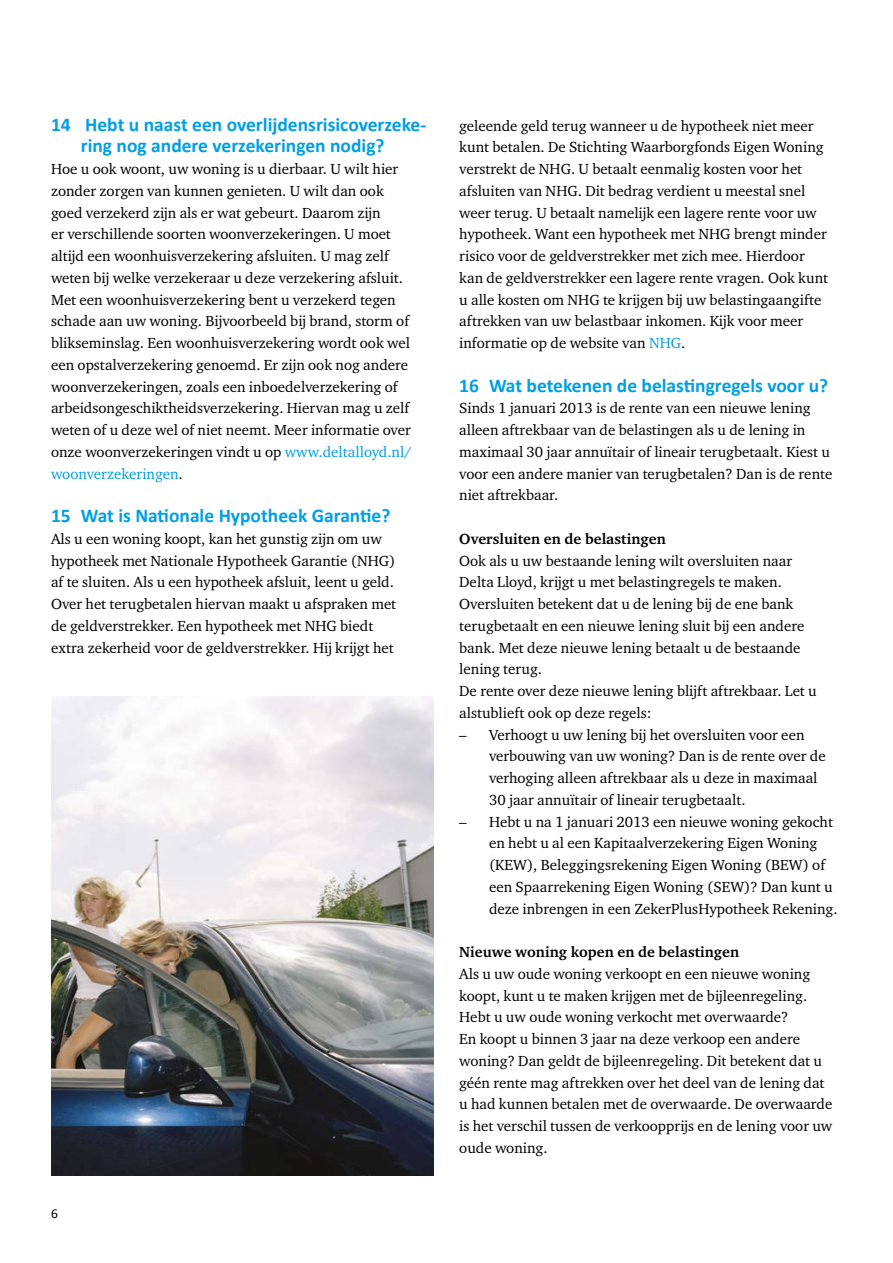
<style>
.page{position:relative;width:893px;height:1263px;background:#fff}
.page>*{position:absolute;margin:0;border:0;box-sizing:border-box;transform-origin:0 0}
.t1{font:700 19.5px/21.8px "Calibri";color:#009fe3}
.t2{font:15px/21.8px "Charter ITC Std";color:#000}
.t3{font:700 15px "Charter ITC Std";letter-spacing:.005em;color:#000}
.t4{font:13.5px "Calibri";color:#000}
.s1{color:#009fe3}
</style>
<div class="page">
<img style="left:51px;top:696px;width:383px;height:480px">
<h1 class="t1" style="left:81px;top:112px;width:347px;text-indent:-30px">14 Hebt u naast een overlijdensrisicoverzeke&shy;ring nog andere verzekeringen nodig?</h1>
<p class="t2" style="left:51px;top:158px;width:362px">Hoe u ook woont, uw woning is u dierbaar. U wilt hier zonder zorgen van kunnen genieten. U wilt dan ook goed verzekerd zijn als er wat gebeurt. Daarom zijn<br>er verschillende soorten woonverzekeringen. U moet altijd een woonhuisverzekering afsluiten. U mag zelf weten bij welke verzekeraar u deze verzekering afsluit.<br>Met een woonhuisverzekering bent u verzekerd tegen schade aan uw woning. Bijvoorbeeld bij brand, storm of blikseminslag. Een woonhuisverzekering wordt ook wel een opstalverzekering genoemd. Er zijn ook nog andere woonverzekeringen, zoals een inboedelverzekering of arbeidsongeschiktheidsverzekering. Hiervan mag u zelf weten of u deze wel of niet neemt. Meer informatie over onze woonverzekeringen vindt u op <span class="s1">www.deltalloyd.nl/ woonverzekeringen</span>.</p>
<h1 class="t1" style="left:51px;top:504px;width:341px">15 Wat is Nationale Hypotheek Garantie?</h1>
<p class="t2" style="left:51px;top:528px;width:347px">Als u een woning koopt, kan het gunstig zijn om uw hypotheek met Nationale Hypotheek Garantie (NHG) af te sluiten. Als u een hypotheek afsluit, leent u geld.<br>Over het terugbetalen hiervan maakt u afspraken met de geldverstrekker. Een hypotheek met NHG biedt extra zekerheid voor de geldverstrekker. Hij krijgt het</p>
<p class="t4" style="left:51px;top:1205px;width:8px">6</p>
<p class="t2" style="left:459px;top:114px;width:370px">geleende geld terug wanneer u de hypotheek niet meer kunt betalen. De Stichting Waarborgfonds Eigen Woning verstrekt de NHG. U betaalt eenmalig kosten voor het afsluiten van NHG. Dit bedrag verdient u meestal snel weer terug. U betaalt namelijk een lagere rente voor uw hypotheek. Want een hypotheek met NHG brengt minder risico voor de geldverstrekker met zich mee. Hierdoor kan de geldverstrekker een lagere rente vragen. Ook kunt u alle kosten om NHG te krijgen bij uw belastingaangifte aftrekken van uw belastbaar inkomen. Kijk voor meer informatie op de website van <span class="s1">NHG</span>.</p>
<h1 class="t1" style="left:459px;top:373px;width:370px">16 Wat betekenen de belastingregels voor u?</h1>
<p class="t2" style="left:459px;top:397px;width:375px">Sinds 1 januari 2013 is de rente van een nieuwe lening alleen aftrekbaar van de belastingen als u de lening in maximaal 30 jaar annuïtair of lineair terugbetaalt. Kiest u voor een andere manier van terugbetalen? Dan is de rente niet aftrekbaar.</p>
<p class="t3" style="left:459px;top:529px;width:208px">Oversluiten en de belastingen</p>
<p class="t2" style="left:459px;top:549px;width:359px">Ook als u uw bestaande lening wilt oversluiten naar Delta Lloyd, krijgt u met belastingregels te maken.<br>Oversluiten betekent dat u de lening bij de ene bank terugbetaalt en een nieuwe lening sluit bij een andere bank. Met deze nieuwe lening betaalt u de bestaande lening terug.<br>De rente over deze nieuwe lening blijft aftrekbaar. Let u alstublieft ook op deze regels:</p>
<p class="t2" style="left:489px;top:723px;width:338px;text-indent:-30px">– Verhoogt u uw lening bij het oversluiten voor een verbouwing van uw woning? Dan is de rente over de verhoging alleen aftrekbaar als u deze in maximaal 30 jaar annuïtair of lineair terugbetaalt.</p>
<p class="t2" style="left:489px;top:810px;width:350px;text-indent:-30px">– Hebt u na 1 januari 2013 een nieuwe woning gekocht en hebt u al een Kapitaalverzekering Eigen Woning (KEW), Beleggingsrekening Eigen Woning (BEW) of een Spaarrekening Eigen Woning (SEW)? Dan kunt u deze inbrengen in een ZekerPlusHypotheek Rekening.</p>
<p class="t3" style="left:459px;top:943px;width:281px">Nieuwe woning kopen en de belastingen</p>
<p class="t2" style="left:459px;top:963px;width:375px">Als u uw oude woning verkoopt en een nieuwe woning koopt, kunt u te maken krijgen met de bijleenregeling.<br>Hebt u uw oude woning verkocht met overwaarde?<br>En koopt u binnen 3 jaar na deze verkoop een andere woning? Dan geldt de bijleenregeling. Dit betekent dat u géén rente mag aftrekken over het deel van de lening dat u had kunnen betalen met de overwaarde. De overwaarde is het verschil tussen de verkoopprijs en de lening voor uw oude woning.</p>
</div>
